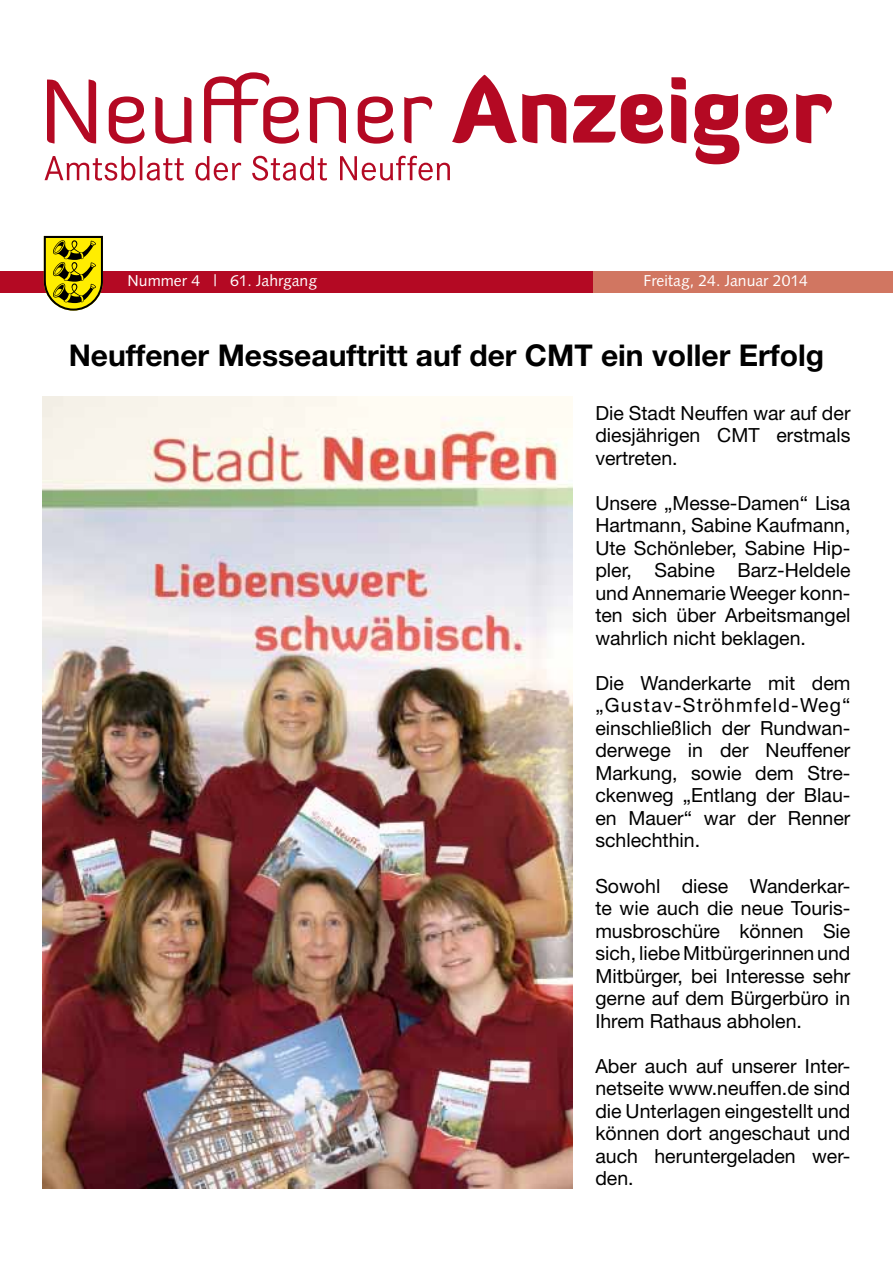
<style>
.page{position:relative;width:893px;height:1263px;background:#fff}
.page>*{position:absolute;margin:0;border:0;box-sizing:border-box;transform-origin:0 0}
.t1{font:700 30px "Helvetica Neue";color:#000}
.t2{font:19.5px/22.5px "Helvetica Neue";color:#000;text-align:justify}
.t3{font:15.75px "Syntax";color:#fff}
</style>
<div class="page">
<div style="left:0;top:271px;width:712px;height:22px;background:#b40923"></div>
<svg style="left:44px;top:236px;width:59px;height:75px"></svg>
<div style="left:593px;top:271px;width:300px;height:22px;background:#d17661"></div>
<svg style="left:47px;top:72px;width:785px;height:92px"></svg>
<svg style="left:45px;top:156px;width:405px;height:25px"></svg>
<img style="left:43px;top:396px;width:530px;height:792px">
<p class="t3" style="left:128px;top:271px;width:191px">Nummer 4 | 61. Jahrgang</p>
<p class="t3" style="left:643px;top:271px;width:166px">Freitag, 24. Januar 2014</p>
<h1 class="t1" style="left:69px;top:336px;width:757px">Neuffener Messeauftritt auf der CMT ein voller Erfolg</h1>
<p class="t2" style="left:595px;top:401px;width:257px">Die Stadt Neuffen war auf der diesjährigen CMT erstmals vertreten.</p>
<p class="t2" style="left:595px;top:491px;width:257px">Unsere „Messe-Damen“ Lisa Hartmann, Sabine Kaufmann, Ute Schönleber, Sabine Hip&shy;pler, Sabine Barz-Heldele und Annemarie Weeger konn&shy;ten sich über Arbeitsmangel wahrlich nicht beklagen.</p>
<p class="t2" style="left:595px;top:671px;width:257px">Die Wanderkarte mit dem „Gustav-Ströhmfeld-Weg“ einschließlich der Rundwan&shy;derwege in der Neuffener Markung, sowie dem Stre&shy;ckenweg „Entlang der Blau&shy;en Mauer“ war der Renner schlechthin.</p>
<p class="t2" style="left:595px;top:874px;width:257px">Sowohl diese Wanderkar&shy;te wie auch die neue Touris&shy;musbroschüre können Sie sich, liebe Mitbürgerinnen und Mitbürger, bei Interesse sehr gerne auf dem Bürgerbüro in Ihrem Rathaus abholen.</p>
<p class="t2" style="left:595px;top:1054px;width:257px">Aber auch auf unserer Inter&shy;netseite www.neuffen.de sind die Unterlagen eingestellt und können dort angeschaut und auch heruntergeladen wer&shy;den.</p>
</div>
